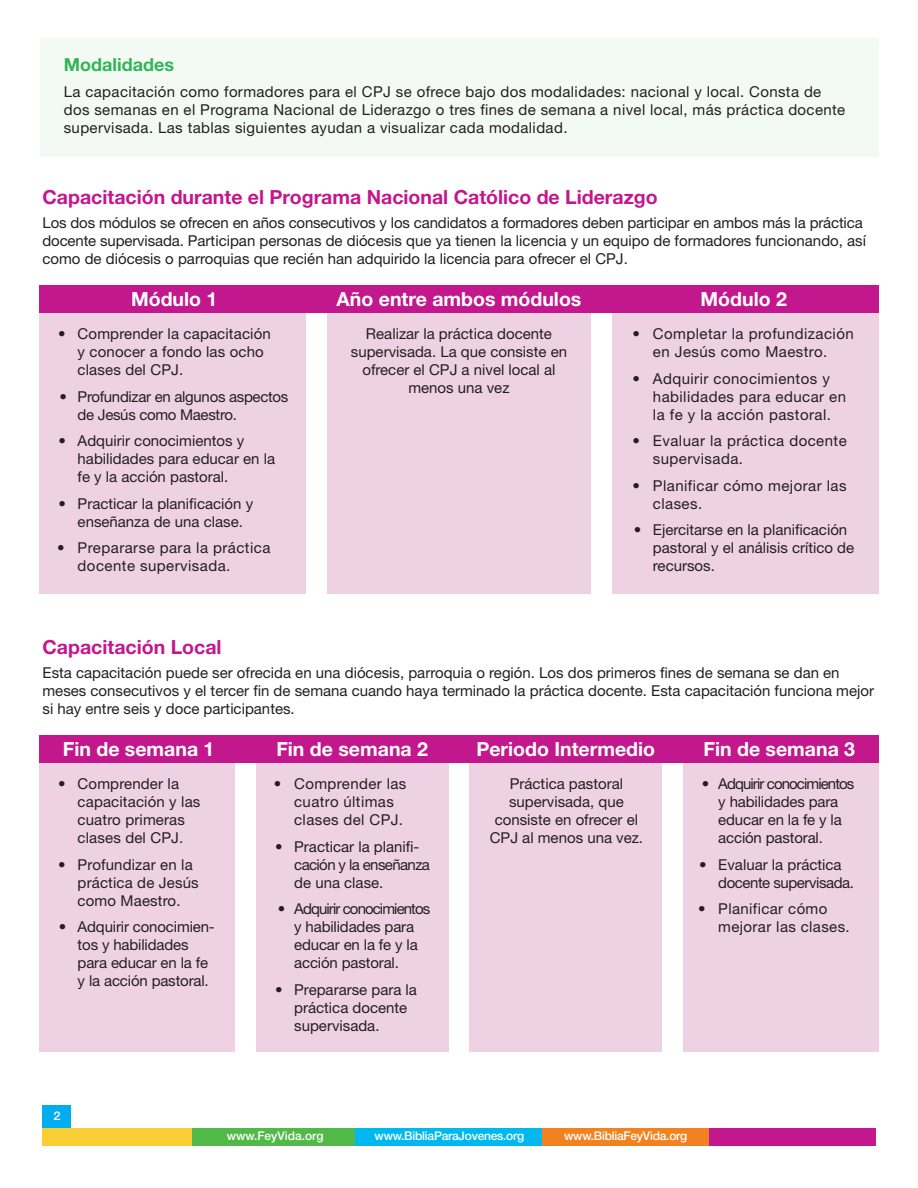
<style>
.page{position:relative;width:918px;height:1188px;background:#fff}
.page>*{position:absolute;margin:0;border:0;box-sizing:border-box;transform-origin:0 0}
.t1{font:700 19.5px "Helvetica Neue LT Std";color:#fff}
.t2{font:700 19.5px "Helvetica Neue LT Std";color:#c3178d}
.t3{font:700 18px "Helvetica Neue LT Std";color:#32b457}
.t4{font:15px/18px "Helvetica Neue LT Std";color:#231f20}
.t5{font:15px/18px "Helvetica Neue LT Std";letter-spacing:.025em;color:#231f20}
.t6{font:15px/18px "Helvetica Neue LT Std";letter-spacing:.03em;color:#231f20}
.t7{font:15px/18px "Helvetica Neue LT Std";letter-spacing:-.02em;color:#231f20}
.t8{font:15px/18px "Helvetica Neue LT Std";letter-spacing:-.03em;color:#231f20}
.t9{font:500 12px "Helvetica Neue LT Std";letter-spacing:-.02em;color:#fff}
.t10{font:500 12px "Helvetica Neue LT Std";color:#fff}
.t11{font:500 12px "Helvetica Neue LT Std";letter-spacing:-.02em;color:#fff;scale:1.07 1}
</style>
<div class="page">
<div style="left:43px;top:1128px;width:166px;height:17px;background:#f8ce34"></div>
<div style="left:709px;top:1128px;width:166px;height:17px;background:#c3178d"></div>
<div style="left:192px;top:1128px;width:165px;height:17px;background:#51b948"></div>
<div style="left:356px;top:1128px;width:186px;height:17px;background:#00b8f0"></div>
<div style="left:542px;top:1128px;width:167px;height:17px;background:#f28120"></div>
<div style="left:39px;top:313px;width:267px;height:281px;background:#efd1e4"></div>
<div style="left:39px;top:763px;width:196px;height:288px;background:#efd1e4"></div>
<div style="left:470px;top:763px;width:192px;height:288px;background:#efd1e4"></div>
<div style="left:683px;top:763px;width:196px;height:288px;background:#efd1e4"></div>
<div style="left:327px;top:313px;width:264px;height:281px;background:#efd1e4"></div>
<div style="left:256px;top:763px;width:192px;height:288px;background:#efd1e4"></div>
<div style="left:612px;top:313px;width:267px;height:281px;background:#efd1e4"></div>
<div style="left:40px;top:38px;width:838px;height:118px;background:#f3faf4"></div>
<div style="left:39px;top:285px;width:840px;height:28px;background:#c3178d"></div>
<div style="left:39px;top:735px;width:840px;height:28px;background:#c3178d"></div>
<div style="left:43px;top:1105px;width:28px;height:23px;background:#00aeef"></div>
<p class="t3" style="left:64px;top:53px;width:112px">Modalidades</p>
<p class="t5" style="left:64px;top:83px;width:783px">La capacitación como formadores para el CPJ se ofrece bajo dos modalidades: nacional y local. Consta de dos semanas en el Programa Nacional de Liderazgo o tres fines de semana a nivel local, más práctica docente supervisada. Las tablas siguientes ayudan a visualizar cada modalidad.</p>
<h1 class="t2" style="left:43px;top:185px;width:617px">Capacitación durante el Programa Nacional Católico de Liderazgo</h1>
<p class="t4" style="left:43px;top:213px;width:825px">Los dos módulos se ofrecen en años consecutivos y los candidatos a formadores deben participar en ambos más la práctica docente supervisada. Participan personas de diócesis que ya tienen la licencia y un equipo de formadores funcionando, así como de diócesis o parroquias que recién han adquirido la licencia para ofrecer el CPJ.</p>
<h1 class="t1" style="left:131px;top:287px;width:88px">Módulo 1</h1>
<p class="t4" style="left:78px;top:325px;width:195px;text-indent:-20px">• Comprender la capacitación y conocer a fondo las ocho clases del CPJ.</p>
<p class="t7" style="left:78px;top:387px;width:212px;text-indent:-18px">• Profundizar en algunos aspectos de Jesús como Maestro.</p>
<p class="t4" style="left:78px;top:432px;width:199px;text-indent:-19px">• Adquirir conocimientos y habilidades para educar en la fe y la acción pastoral.</p>
<p class="t4" style="left:58px;top:494px;width:196px;text-align:center">• Practicar la planificación y enseñanza de una clase.</p>
<p class="t6" style="left:78px;top:539px;width:194px;text-indent:-21px">• Prepararse para la práctica docente supervisada.</p>
<h1 class="t2" style="left:43px;top:635px;width:181px">Capacitación Local</h1>
<h1 class="t1" style="left:337px;top:287px;width:246px">Año entre ambos módulos</h1>
<h1 class="t1" style="left:701px;top:287px;width:88px">Módulo 2</h1>
<p class="t4" style="left:351px;top:325px;width:218px;text-align:center">Realizar la práctica docente supervisada. La que consiste en ofrecer el CPJ a nivel local al menos una vez</p>
<p class="t6" style="left:632px;top:325px;width:223px;text-align:center">• Completar la profundización en Jesús como Maestro.</p>
<p class="t6" style="left:653px;top:369px;width:195px;text-indent:-21px">• Adquirir conocimientos y habilidades para educar en la fe y la acción pastoral.</p>
<p class="t6" style="left:653px;top:432px;width:195px;text-indent:-21px">• Evaluar la práctica docente supervisada.</p>
<p class="t6" style="left:653px;top:476px;width:195px;text-indent:-21px">• Planificar cómo mejorar las clases.</p>
<p class="t4" style="left:653px;top:521px;width:203px;text-indent:-19px">• Ejercitarse en la planificación pastoral y el análisis crítico de recursos.</p>
<p class="t4" style="left:43px;top:663px;width:833px">Esta capacitación puede ser ofrecida en una diócesis, parroquia o región. Los dos primeros fines de semana se dan en meses consecutivos y el tercer fin de semana cuando haya terminado la práctica docente. Esta capacitación funciona mejor si hay entre seis y doce participantes.</p>
<h1 class="t1" style="left:63px;top:737px;width:153px">Fin de semana 1</h1>
<h1 class="t1" style="left:276px;top:737px;width:153px">Fin de semana 2</h1>
<h1 class="t1" style="left:476px;top:737px;width:180px">Periodo Intermedio</h1>
<h1 class="t1" style="left:704px;top:737px;width:153px">Fin de semana 3</h1>
<p class="t4" style="left:78px;top:775px;width:124px;text-indent:-20px">• Comprender la capacitación y las cuatro primeras clases del CPJ.</p>
<p class="t4" style="left:78px;top:855px;width:123px;text-indent:-20px">• Profundizar en la práctica de Jesús como Maestro.</p>
<p class="t4" style="left:78px;top:918px;width:139px;text-indent:-19px">• Adquirir conocimien&shy;tos y habilidades para educar en la fe y la acción pastoral.</p>
<p class="t5" style="left:294px;top:775px;width:114px;text-indent:-20px">• Comprender las cuatro últimas clases del CPJ.</p>
<p class="t4" style="left:294px;top:837px;width:137px;text-indent:-19px">• Practicar la planifi&shy;cación y la enseñanza de una clase.</p>
<p class="t4" style="left:294px;top:900px;width:138px;text-indent:-16px">• Adquirir conocimientos y habilidades para educar en la fe y la acción pastoral.</p>
<p class="t4" style="left:294px;top:980px;width:124px;text-indent:-19px">• Prepararse para la práctica docente supervisada.</p>
<p class="t4" style="left:490px;top:775px;width:155px;text-align:center">Práctica pastoral supervisada, que consiste en ofrecer el<br>CPJ al menos una vez.</p>
<p class="t4" style="left:718px;top:775px;width:138px;text-indent:-16px">• Adquirir conocimientos y habilidades para educar en la fe y la acción pastoral.</p>
<p class="t8" style="left:718px;top:855px;width:137px;text-indent:-19px">• Evaluar la práctica docente supervisada.</p>
<p class="t5" style="left:718px;top:900px;width:133px;text-indent:-20px">• Planificar cómo mejorar las clases.</p>
<p class="t11" style="left:53px;top:1109px;width:8px">2</p>
<p class="t10" style="left:227px;top:1129px;width:98px">www.FeyVida.org</p>
<p class="t9" style="left:375px;top:1129px;width:151px">www.BibliaParaJovenes.org</p>
<p class="t9" style="left:564px;top:1129px;width:125px">www.BibliaFeyVida.org</p>
</div>
